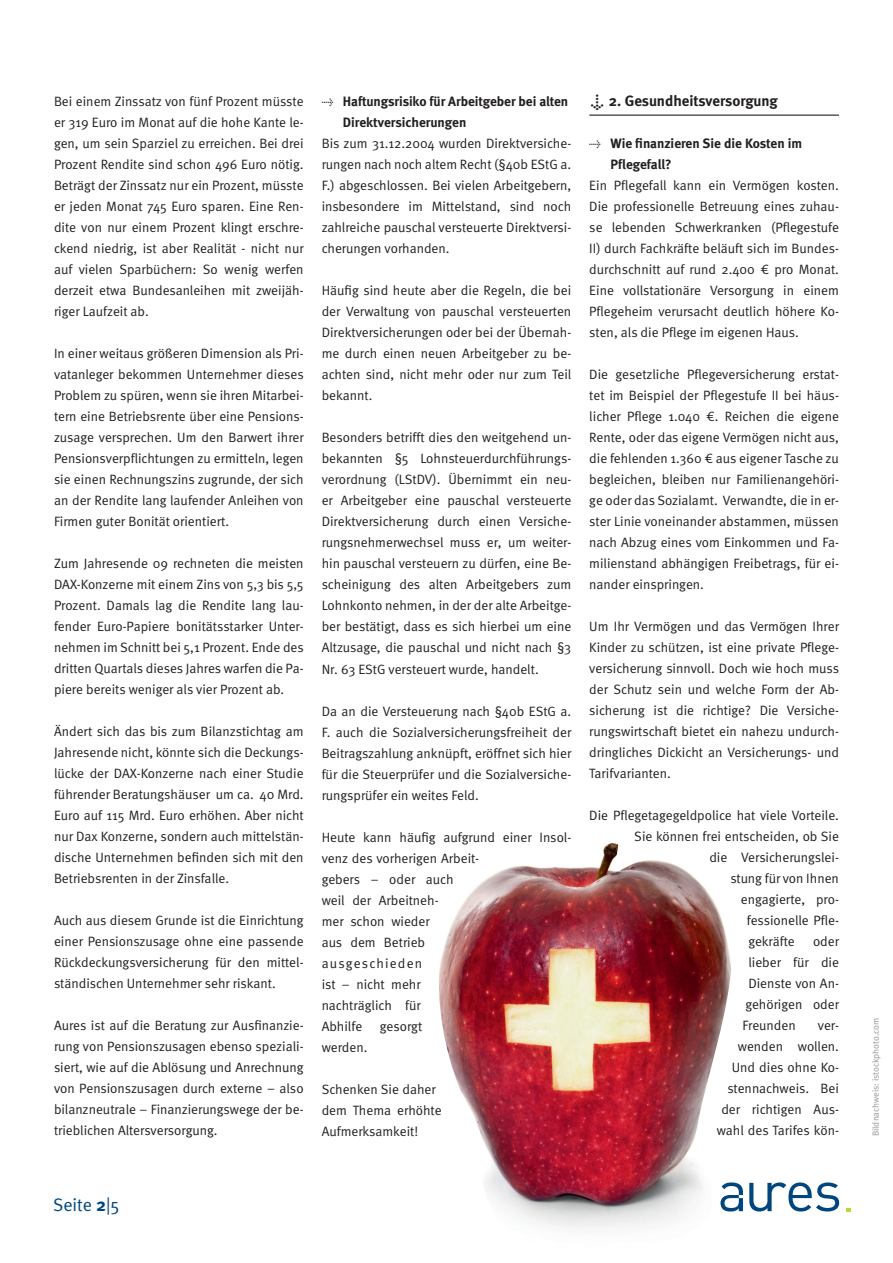
<style>
.page{position:relative;width:893px;height:1263px;background:#fff}
.page>*{position:absolute;margin:0;border:0;box-sizing:border-box;transform-origin:0 0}
.t1{font:18px "Meta Normal";color:#00467e}
.t2{font:700 15px "Meta";color:#231f20}
.t3{font:13.5px/21px "Meta Normal";color:#231f20;text-align:justify}
.t4{font:700 13.5px/21px "Meta";letter-spacing:-.005em;color:#231f20}
.t5{font:9px "Meta Normal";letter-spacing:-.005em;color:#939598}
.s1{font-family:"Meta Normal Expert";font-weight:400}
.s2{font-family:"Meta Bold Expert";font-weight:400;font-size:13.5px}
.s3{font-family:"Meta";font-weight:700}
</style>
<div class="page">
<svg style="left:846px;top:1208px;width:4px;height:3px"></svg>
<svg style="left:775px;top:1182px;width:64px;height:29px"></svg>
<hr style="left:589px;top:115px;width:250px;height:1px;background:#231f20">
<img style="left:439px;top:843px;width:336px;height:386px">
<p class="t3" style="left:54px;top:91px;width:251px">Bei einem Zinssatz von fünf Prozent müsste er 319 Euro im Monat auf die hohe Kante le&shy;gen, um sein Sparziel zu erreichen. Bei drei Prozent Rendite sind schon 496 Euro nötig.<br>Beträgt der Zinssatz nur ein Prozent, müsste er jeden Monat 745 Euro sparen. Eine Ren&shy;dite von nur einem Prozent klingt erschre&shy;ckend niedrig, ist aber Realität - nicht nur auf vielen Sparbüchern: So wenig werfen derzeit etwa Bundesanleihen mit zweijäh&shy;riger Laufzeit ab.</p>
<p class="t3" style="left:54px;top:343px;width:251px">In einer weitaus größeren Dimension als Pri&shy;vatanleger bekommen Unternehmer dieses Problem zu spüren, wenn sie ihren Mitarbei&shy;tern eine Betriebsrente über eine Pensions&shy;zusage versprechen. Um den Barwert ihrer Pensionsverpflichtungen zu ermitteln, legen sie einen Rechnungszins zugrunde, der sich an der Rendite lang laufender Anleihen von Firmen guter Bonität orientiert.</p>
<p class="t3" style="left:54px;top:553px;width:251px">Zum Jahresende 09 rechneten die meisten DAX-Konzerne mit einem Zins von 5,3 bis 5,5<br>Prozent. Damals lag die Rendite lang lau&shy;fender Euro-Papiere bonitätsstarker Unter&shy;nehmen im Schnitt bei 5,1 Prozent. Ende des dritten Quartals dieses Jahres warfen die Pa&shy;piere bereits weniger als vier Prozent ab.</p>
<p class="t3" style="left:54px;top:721px;width:251px">Ändert sich das bis zum Bilanzstichtag am Jahresende nicht, könnte sich die Deckungs&shy;lücke der DAX-Konzerne nach einer Studie führender Beratungshäuser um ca. 40 Mrd.<br>Euro auf 115 Mrd. Euro erhöhen. Aber nicht nur Dax Konzerne, sondern auch mittelstän&shy;dische Unternehmen befinden sich mit den Betriebsrenten in der Zinsfalle.</p>
<p class="t3" style="left:54px;top:910px;width:251px">Auch aus diesem Grunde ist die Einrichtung einer Pensionszusage ohne eine passende Rückdeckungsversicherung für den mittel&shy;ständischen Unternehmer sehr riskant.</p>
<p class="t3" style="left:54px;top:1015px;width:251px">Aures ist auf die Beratung zur Ausfinanzie&shy;rung von Pensionszusagen ebenso speziali&shy;siert, wie auf die Ablösung und Anrechnung von Pensionszusagen durch externe – also bilanzneutrale – Finanzierungswege der be&shy;trieblichen Altersversorgung.</p>
<p class="t4" style="left:343px;top:91px;width:227px;text-indent:-21px"><span class="s1">t</span> Haftungsrisiko für Arbeitgeber bei alten<br>Direktversicherungen</p>
<p class="t3" style="left:322px;top:133px;width:251px">Bis zum 31.12.2004 wurden Direktversiche&shy;rungen nach noch altem Recht (§40b EStG a.<br>F.) abgeschlossen. Bei vielen Arbeitgebern, insbesondere im Mittelstand, sind noch zahlreiche pauschal versteuerte Direktversi&shy;cherungen vorhanden.</p>
<p class="t3" style="left:322px;top:280px;width:251px">Häufig sind heute aber die Regeln, die bei der Verwaltung von pauschal versteuerten Direktversicherungen oder bei der Übernah&shy;me durch einen neuen Arbeitgeber zu be&shy;achten sind, nicht mehr oder nur zum Teil bekannt.</p>
<p class="t3" style="left:322px;top:427px;width:251px">Besonders betrifft dies den weitgehend un&shy;bekannten §5 Lohnsteuerdurchführungs&shy;verordnung (LStDV). Übernimmt ein neu&shy;er Arbeitgeber eine pauschal versteuerte Direktversicherung durch einen Versiche&shy;rungsnehmerwechsel muss er, um weiter&shy;hin pauschal versteuern zu dürfen, eine Be&shy;scheinigung des alten Arbeitgebers zum Lohnkonto nehmen, in der der alte Arbeitge&shy;ber bestätigt, dass es sich hierbei um eine Altzusage, die pauschal und nicht nach §3<br>Nr. 63 EStG versteuert wurde, handelt.</p>
<p class="t3" style="left:322px;top:700px;width:251px">Da an die Versteuerung nach §40b EStG a.<br>F. auch die Sozialversicherungsfreiheit der Beitragszahlung anknüpft, eröffnet sich hier für die Steuerprüfer und die Sozialversiche&shy;rungsprüfer ein weites Feld.</p>
<p class="t3" style="left:322px;top:826px;width:251px;text-align:left">Heute kann häufig aufgrund einer Insol&shy;venz des vorherigen Arbeit-<br>gebers – oder auch<br>weil der Arbeitneh-<br>mer schon wieder<br>aus dem Betrieb<br>ausgeschieden<br>ist – nicht mehr<br>nachträglich für<br>Abhilfe</p>
<p class="t3" style="left:380px;top:1015px;width:44px">gesorgt</p>
<p class="t3" style="left:322px;top:1036px;width:47px">werden.</p>
<p class="t3" style="left:322px;top:1078px;width:122px;text-align:left">Schenken Sie daher dem Thema erhöhte<br>Aufmerksamkeit!</p>
<p class="t2" style="left:589px;top:92px;width:190px"><span class="s2">n</span> 2. Gesundheitsversorgung</p>
<p class="t4" style="left:611px;top:133px;width:193px;text-indent:-21px"><span class="s1">t</span> Wie finanzieren Sie die Kosten im<br>Pflegefall?</p>
<p class="t3" style="left:589px;top:175px;width:251px">Ein Pflegefall kann ein Vermögen kosten.<br>Die professionelle Betreuung eines zuhau&shy;se lebenden Schwerkranken (Pflegestufe II) durch Fachkräfte beläuft sich im Bundes&shy;durchschnitt auf rund 2.400 € pro Monat.<br>Eine vollstationäre Versorgung in einem Pflegeheim verursacht deutlich höhere Ko&shy;sten, als die Pflege im eigenen Haus.</p>
<p class="t3" style="left:589px;top:364px;width:251px">Die gesetzliche Pflegeversicherung erstat&shy;tet im Beispiel der Pflegestufe II bei häus&shy;licher Pflege 1.040 €. Reichen die eigene Rente, oder das eigene Vermögen nicht aus, die fehlenden 1.360 € aus eigener Tasche zu begleichen, bleiben nur Familienangehöri&shy;ge oder das Sozialamt. Verwandte, die in er&shy;ster Linie voneinander abstammen, müssen nach Abzug eines vom Einkommen und Fa&shy;milienstand abhängigen Freibetrags, für ei&shy;nander einspringen.</p>
<p class="t3" style="left:589px;top:616px;width:251px">Um Ihr Vermögen und das Vermögen Ihrer Kinder zu schützen, ist eine private Pflege&shy;versicherung sinnvoll. Doch wie hoch muss der Schutz sein und welche Form der Ab&shy;sicherung ist die richtige? Die Versiche&shy;rungswirtschaft bietet ein nahezu undurch&shy;dringliches Dickicht an Versicherungs- und Tarifvarianten.</p>
<p class="t3" style="left:589px;top:805px;width:251px">Die Pflegetagegeldpolice hat viele Vorteile.</p>
<p class="t3" style="left:634px;top:826px;width:206px">Sie können frei entscheiden, ob Sie</p>
<p class="t3" style="left:709px;top:847px;width:131px">die Versicherungslei-</p>
<p class="t3" style="left:730px;top:868px;width:110px">stung für von Ihnen</p>
<p class="t3" style="left:741px;top:889px;width:100px">engagierte, pro-</p>
<p class="t3" style="left:747px;top:910px;width:94px">fessionelle Pfle-</p>
<p class="t3" style="left:748px;top:931px;width:48px">gekräfte</p>
<p class="t3" style="left:813px;top:931px;width:27px">oder</p>
<p class="t3" style="left:748px;top:952px;width:92px">lieber für die</p>
<p class="t3" style="left:748px;top:973px;width:92px">Dienste von An-</p>
<p class="t3" style="left:745px;top:994px;width:95px">gehörigen oder</p>
<p class="t3" style="left:742px;top:1015px;width:55px">Freunden</p>
<p class="t3" style="left:717px;top:1015px;width:124px;text-align:right">ver-<br>wenden wollen.<br>Und dies ohne Ko&shy;stennachweis. Bei der richtigen Aus&shy;wahl des Tarifes kön-</p>
<h1 class="t1" style="left:53px;top:1194px;width:68px">Seite <span class="s3">2</span>|5</h1>
<p class="t5" style="left:870px;top:1136px;width:120px;rotate:-90deg">Bildnachweis: istockphoto.com</p>
</div>
